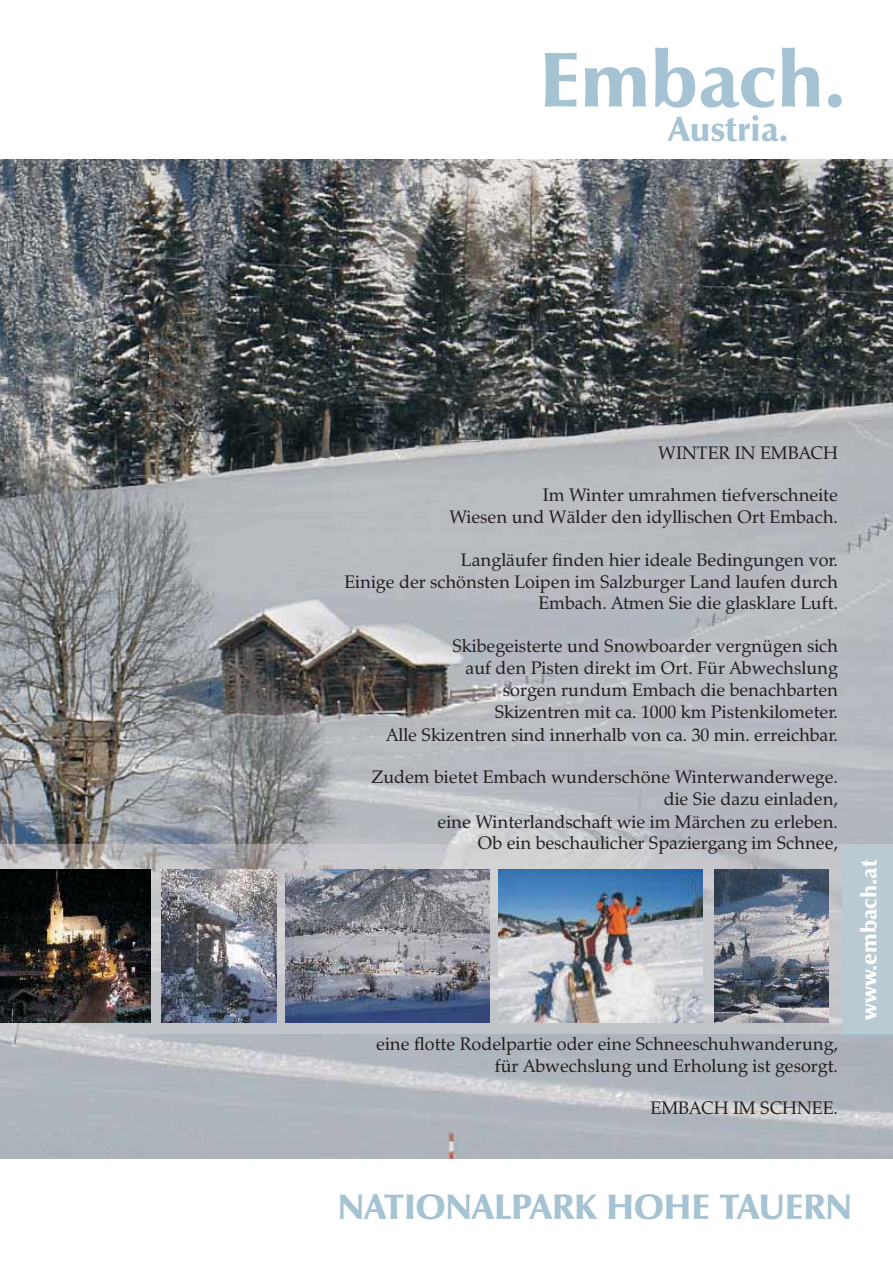
<style>
.page{position:relative;width:893px;height:1263px;background:#fff}
.page>*{position:absolute;margin:0;border:0;box-sizing:border-box;transform-origin:0 0}
.t1{font:900 78.9px "Zapf Humanist 601 BT";color:#a5c3d2}
.t2{font:900 35.85px "Zapf Humanist 601 BT";color:#a5c3d2}
.t3{font:900 34.95px "Zapf Humanist 601 BT";color:#a5c3d2}
.t4{font:900 22.05px "Zapf Humanist 601 BT";color:#fff}
.t5{font:18px/22.4px "Zapf Calligraphic 801 BT";color:#231f20;text-align:right}
</style>
<div class="page">
<img style="left:0;top:160px;width:892px;height:999px">
<img style="left:0;top:844px;width:892px;height:190px">
<div style="left:842px;top:845px;width:50px;height:189px;background:#bacad3"></div>
<img style="left:0;top:869px;width:150px;height:153px">
<img style="left:714px;top:869px;width:114px;height:153px">
<img style="left:161px;top:869px;width:115px;height:153px">
<img style="left:285px;top:869px;width:204px;height:153px">
<img style="left:498px;top:869px;width:204px;height:153px">
<h1 class="t1" style="left:539px;top:48px;width:307px">Embach.</h1>
<h3 class="t3" style="left:668px;top:115px;width:121px">Austria.</h3>
<p class="t5" style="left:658px;top:443px;width:181px">WINTER IN EMBACH</p>
<p class="t5" style="left:449px;top:486px;width:390px">Im Winter umrahmen tiefverschneite<br>Wiesen und Wälder den idyllischen Ort Embach.</p>
<p class="t5" style="left:344px;top:551px;width:495px;line-height:21.8px">Langläufer finden hier ideale Bedingungen vor.<br>Einige der schönsten Loipen im Salzburger Land laufen durch<br>Embach. Atmen Sie die glasklare Luft.</p>
<p class="t5" style="left:386px;top:636px;width:453px">Skibegeisterte und Snowboarder vergnügen sich<br>auf den Pisten direkt im Ort. Für Abwechslung<br>sorgen rundum Embach die benachbarten<br>Skizentren mit ca. 1000 km Pistenkilometer.<br>Alle Skizentren sind innerhalb von ca. 30 min. erreichbar.</p>
<p class="t5" style="left:371px;top:768px;width:468px;line-height:21.9px">Zudem bietet Embach wunderschöne Winterwanderwege. die Sie dazu einladen,<br>eine Winterlandschaft wie im Märchen zu erleben.<br>Ob ein beschaulicher Spaziergang im Schnee,</p>
<p class="t5" style="left:376px;top:1034px;width:463px">eine flotte Rodelpartie oder eine Schneeschuhwanderung, für Abwechslung und Erholung ist gesorgt.</p>
<p class="t5" style="left:650px;top:1099px;width:189px">EMBACH IM SCHNEE.</p>
<p class="t4" style="left:859px;top:1020px;width:162px;rotate:-90deg">www.embach.at</p>
<h2 class="t2" style="left:338px;top:1192px;width:515px">NATIONALPARK HOHE TAUERN</h2>
</div>
